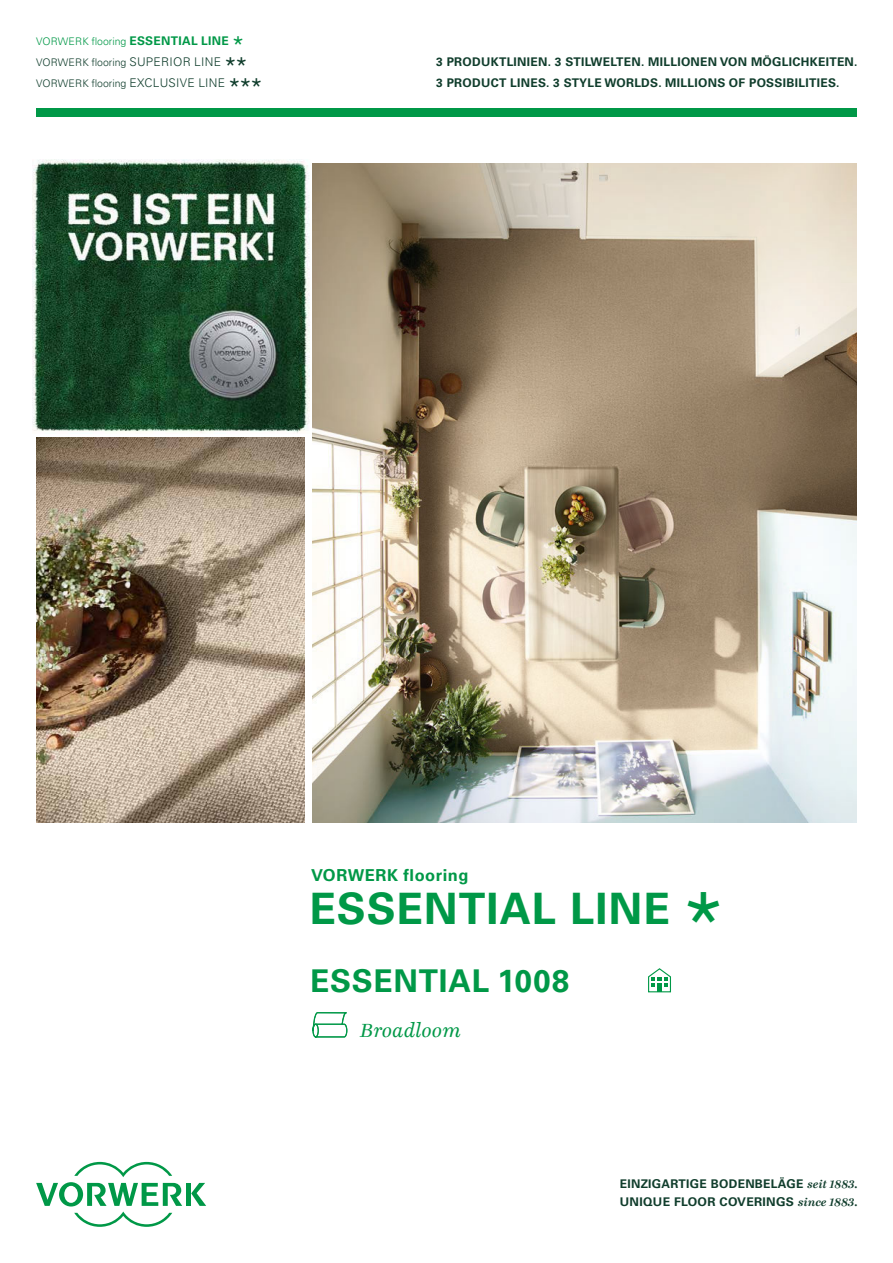
<style>
.page{position:relative;width:893px;height:1263px;background:#fff}
.page>*{position:absolute;margin:0;border:0;box-sizing:border-box;transform-origin:0 0}
.t1{font:700 43.5px "Univers LT Pro 65";letter-spacing:.02em;color:#009847}
.t2{font:700 31.5px "Univers LT Pro 65";letter-spacing:.025em;color:#009847}
.t3{font:italic 21px "Ingeborg";color:#009847}
.t4{font:700 16.5px "Univers LT Pro 65";letter-spacing:.035em;color:#009847}
.t5{font:700 12px/18px "Univers LT Pro 65";letter-spacing:.025em;color:#103d2c}
.t6{font:300 10.5px/21px "Univers LT Pro 45";color:#103d2c}
.s1{color:#009847}
.s2{font-family:"Univers LT Pro 65";font-weight:700;font-size:12px;color:#009847}
.s3{font-size:12px}
.s4{font-family:"Ingeborg";font-style:italic}
</style>
<div class="page">
<img style="left:36px;top:438px;width:268px;height:385px">
<img style="left:313px;top:163px;width:544px;height:660px">
<img style="left:32px;top:159px;width:278px;height:274px">
<img style="left:167px;top:292px;width:129px;height:125px">
<svg style="left:191px;top:1183px;width:15px;height:23px"></svg>
<div style="left:186px;top:1183px;width:5px;height:23px;background:#009847"></div>
<svg style="left:36px;top:1162px;width:146px;height:65px"></svg>
<div style="left:36px;top:108px;width:821px;height:8px;background:#009847"></div>
<svg style="left:648px;top:968px;width:23px;height:25px"></svg>
<svg style="left:312px;top:1012px;width:36px;height:26px"></svg>
<p class="t6" style="left:36px;top:31px;width:194px"><span class="s1">VORWERK flooring</span> <span class="s2">ESSENTIAL LINE<br></span>VORWERK flooring <span class="s3">SUPERIOR LINE<br></span>VORWERK flooring <span class="s3">EXCLUSIVE LINE</span></p>
<p class="t5" style="left:436px;top:51px;width:423px;line-height:21px">3 PRODUKTLINIEN. 3 STILWELTEN. MILLIONEN VON MÖGLICHKEITEN.<br>3 PRODUCT LINES. 3 STYLE WORLDS. MILLIONS OF POSSIBILITIES.</p>
<h3 class="t4" style="left:311px;top:865px;width:159px">VORWERK flooring</h3>
<h1 class="t1" style="left:309px;top:883px;width:362px">ESSENTIAL LINE</h1>
<h2 class="t2" style="left:310px;top:962px;width:261px">ESSENTIAL 1008</h2>
<h3 class="t3" style="left:360px;top:1018px;width:102px">Broadloom</h3>
<p class="t5" style="left:620px;top:1175px;width:240px">EINZIGARTIGE BODENBELÄGE <span class="s4">seit 1883.<br></span>UNIQUE FLOOR COVERINGS <span class="s4">since 1883.</span></p>
</div>
